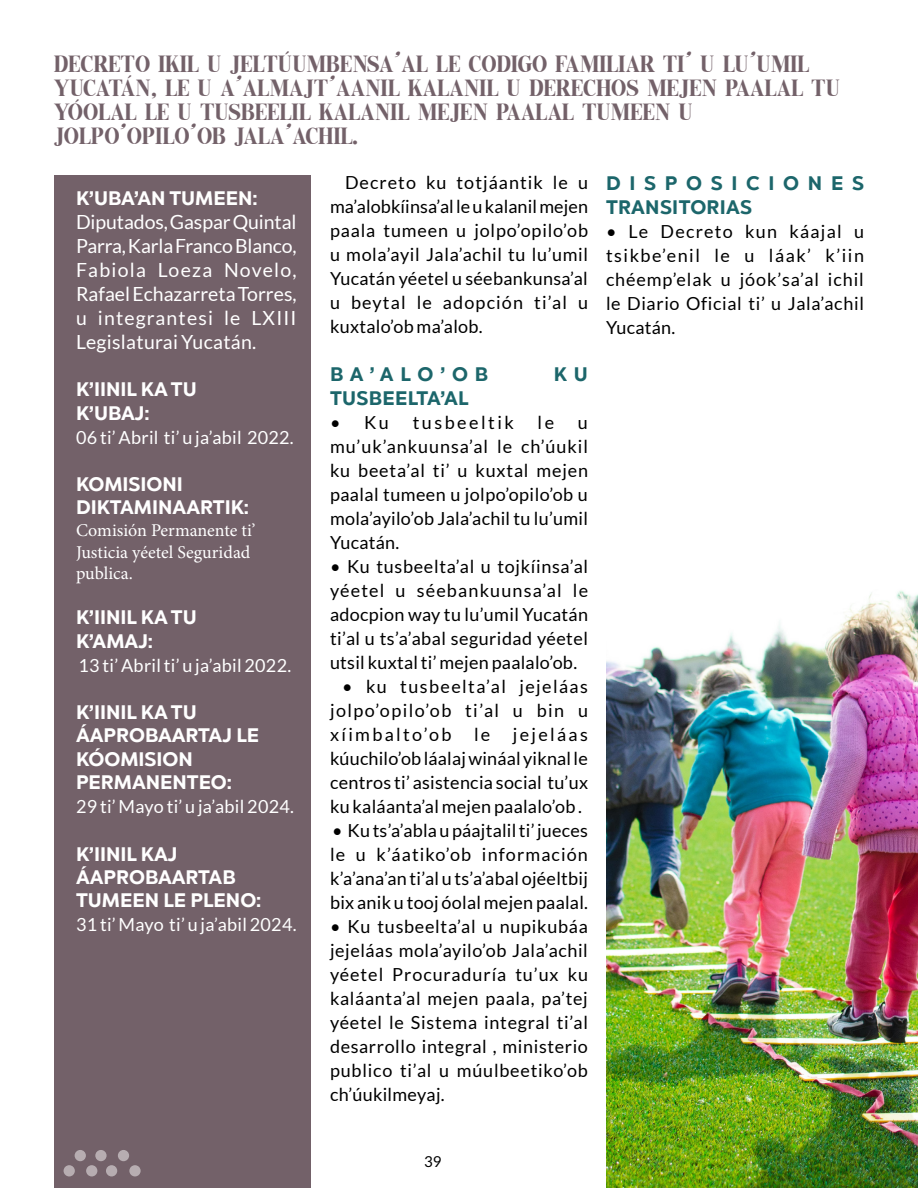
<style>
.page{position:relative;width:918px;height:1188px;background:#fff}
.page>*{position:absolute;margin:0;border:0;box-sizing:border-box;transform-origin:0 0}
.t1{font:24px/24px "The Billion Butterfly";color:#736169}
.t2{font:700 19.5px/23.4px "Chronica Pro";color:#fff}
.t3{font:19.5px/24px "Lato";letter-spacing:.015em;color:#fff;text-align:justify}
.t4{font:700 19.5px/24px "Chronica Pro";letter-spacing:.44em;color:#1c666b}
.t5{font:700 19.5px "Chronica Pro";letter-spacing:.015em;color:#1c666b}
.t6{font:18px/24px "Lato";letter-spacing:.015em;color:#000;text-align:justify}
.t7{font:18px "Lato";letter-spacing:.015em;color:#fff}
.t8{font:18px/21.6px "Minion Pro";color:#fff}
.t9{font:18px "Lato";letter-spacing:.14em;color:#000}
.t10{font:15px "Lato";color:#000}
</style>
<div class="page">
<div style="left:55px;top:175px;width:256px;height:1013px;background:#736169"></div>
<img style="left:606px;top:591px;width:312px;height:597px">
<svg style="left:64px;top:1150px;width:77px;height:26px"></svg>
<h1 class="t1" style="left:54px;top:52px;width:788px">DECRETO IKIL U JELTÚUMBENSA’AL LE CODIGO FAMILIAR TI’ U LU’UMIL YUCATÁN, LE U A’ALMAJT’AANIL KALANIL U DERECHOS MEJEN PAALAL TU YÓOLAL LE U TUSBEELIL KALANIL MEJEN PAALAL TUMEEN U JOLPO’OPILO’OB JALA’ACHIL.</h1>
<p class="t6" style="left:330px;top:171px;width:260px;text-indent:15px">Decreto ku totjáantik le u ma’alobkíinsa’al le u kalanil mejen paala tumeen u jolpo’opilo’ob u mola’ayil Jala’achil tu lu’umil Yucatán yéetel u séebankunsa’al u beytal le adopción ti’al u kuxtalo’ob ma’alob.</p>
<p class="t5" style="left:330px;top:363px;width:160px">BA’ALO’OB</p>
<p class="t5" style="left:554px;top:363px;width:36px">K U</p>
<p class="t5" style="left:330px;top:387px;width:140px">TUSBEELTA’AL</p>
<p class="t6" style="left:330px;top:411px;width:60px">• Ku</p>
<p class="t9" style="left:413px;top:413px;width:103px">tusbeeltik</p>
<p class="t6" style="left:538px;top:411px;width:18px">le</p>
<p class="t4" style="left:606px;top:171px;width:260px">DISPOSICIONES<br>TRANSITORIAS</p>
<p class="t6" style="left:606px;top:219px;width:260px">• Le Decreto kun káajal u tsikbe’enil le u láak’ k’iin chéemp’elak u jóok’sa’al ichil le Diario Oficial ti’ u Jala’achil Yucatán.</p>
<p class="t2" style="left:76px;top:186px;width:183px">K’UBA’AN TUMEEN:</p>
<p class="t3" style="left:76px;top:210px;width:222px">Diputados, Gaspar Quintal Parra, Karla Franco Blanco, Fabiola Loeza Novelo, Rafael Echazarreta Torres, u integrantesi le LXIII Legislaturai Yucatán.</p>
<p class="t2" style="left:76px;top:377px;width:122px">K’IINIL KA TU<br>K’UBAJ:</p>
<p class="t7" style="left:76px;top:427px;width:219px">06 ti’ Abril ti’ u ja’abil 2022.</p>
<p class="t2" style="left:76px;top:472px;width:174px">KOMISIONI<br>DIKTAMINAARTIK:</p>
<p class="t8" style="left:76px;top:519px;width:181px">Comisión Permanente ti’<br>Justicia yéetel Seguridad publica.</p>
<p class="t2" style="left:76px;top:605px;width:122px">K’IINIL KA TU<br>K’AMAJ:</p>
<p class="t7" style="left:79px;top:655px;width:214px">13 ti’ Abril ti’ u ja’abil 2022.</p>
<p class="t2" style="left:76px;top:700px;width:185px">K’IINIL KA TU<br>ÁAPROBAARTAJ LE<br>KÓOMISION<br>PERMANENTEO:</p>
<p class="t7" style="left:76px;top:797px;width:219px">29 ti’ Mayo ti’ u ja’abil 2024.</p>
<p class="t2" style="left:76px;top:842px;width:187px">K’IINIL KAJ<br>ÁAPROBAARTAB<br>TUMEEN LE PLENO:</p>
<p class="t7" style="left:76px;top:915px;width:222px">31 ti’ Mayo ti’ u ja’abil 2024.</p>
<p class="t6" style="left:330px;top:411px;width:260px;text-indent:248px">u mu’uk’ankuunsa’al le ch’úukil ku beeta’al ti’ u kuxtal mejen paalal tumeen u jolpo’opilo’ob u mola’ayilo’ob Jala’achil tu lu’umil Yucatán.</p>
<p class="t6" style="left:330px;top:555px;width:260px">• Ku tusbeelta’al u tojkíinsa’al yéetel u séebankuunsa’al le adocpion way tu lu’umil Yucatán ti’al u ts’a’abal seguridad yéetel utsil kuxtal ti’ mejen paalalo’ob.</p>
<p class="t6" style="left:330px;top:675px;width:260px;text-indent:12px">• ku tusbeelta’al jejeláas jolpo’opilo’ob ti’al u bin u xíimbalto’ob le jejeláas kúuchilo’ob láalaj wináal yiknal le centros ti’ asistencia social tu’ux ku kaláanta’al mejen paalalo’ob .</p>
<p class="t6" style="left:330px;top:819px;width:260px">• Ku ts’a’abla u páajtalil ti’ jueces le u k’áatiko’ob información k’a’ana’an ti’al u ts’a’abal ojéeltbij bix anik u tooj óolal mejen paalal.</p>
<p class="t6" style="left:330px;top:915px;width:260px">• Ku tusbeelta’al u nupikubáa jejeláas mola’ayilo’ob Jala’achil yéetel Procuraduría tu’ux ku kaláanta’al mejen paala, pa’tej yéetel le Sistema integral ti’al desarrollo integral , ministerio publico ti’al u múulbeetiko’ob ch’úukilmeyaj.</p>
<p class="t10" style="left:424px;top:1153px;width:19px">39</p>
</div>
